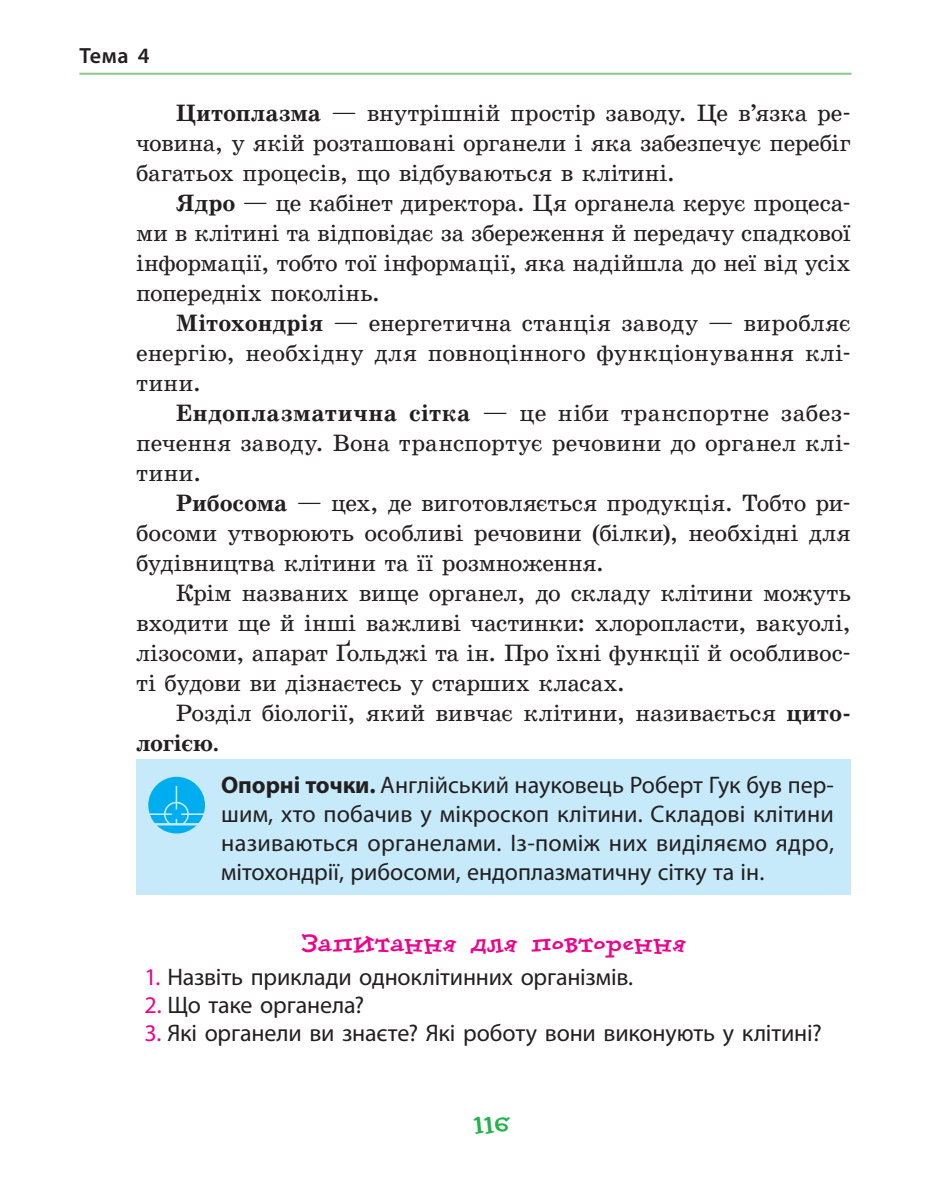
<style>
.page{position:relative;width:936px;height:1191px;background:#fff}
.page>*{position:absolute;margin:0;border:0;box-sizing:border-box;transform-origin:0 0}
.t1{font:28px "Dolores Extra Bold C";color:#23b24b}
.t2{font:26px "Dolores Extra Bold C";color:#ed028c;scale:.9 1}
.t3{font:24px/30px "School Book C";letter-spacing:-.005em;color:#231f20;text-align:justify}
.t4{font:24px/29px "Myriad Pro";letter-spacing:-.005em;color:#231f20;text-align:justify}
.t5{font:600 22px "Myriad Pro";color:#231f20}
.s1{font-weight:700}
.s2{color:#ed028c}
</style>
<div class="page">
<hr style="left:79px;top:73px;width:772px;height:2px;background:#89ca8b">
<div style="left:136px;top:759px;width:714px;height:135px;background:#c6eafa"></div>
<svg style="left:148px;top:777px;width:57px;height:56px"></svg>
<p class="t5" style="left:79px;top:42px;width:72px">Тема 4</p>
<p class="t3" style="left:136px;top:98px;width:716px;text-indent:40px"><span class="s1">Цитоплазма</span> — внутрішній простір заводу. Це в’язка ре&shy;човина, у якій розташовані органели і яка забезпечує перебіг багатьох процесів, що відбуваються в клітині.</p>
<p class="t3" style="left:136px;top:188px;width:716px;text-indent:40px"><span class="s1">Ядро</span> — це кабінет директора. Ця органела керує процеса&shy;ми в клітині та відповідає за збереження й передачу спадкової інформації, тобто тої інформації, яка надійшла до неї від усіх попередніх поколінь.</p>
<p class="t3" style="left:136px;top:308px;width:716px;text-indent:40px"><span class="s1">Мітохондрія</span> — енергетична станція заводу — виробляє енергію, необхідну для повноцінного функціонування клі&shy;тини.</p>
<p class="t3" style="left:136px;top:398px;width:716px;text-indent:40px"><span class="s1">Ендоплазматична сітка</span> — це ніби транспортне забез&shy;печення заводу. Вона транспортує речовини до органел клі&shy;тини.</p>
<p class="t3" style="left:136px;top:488px;width:716px;text-indent:40px"><span class="s1">Рибосома</span> — цех, де виготовляється продукція. Тобто ри&shy;босоми утворюють особливі речовини (білки), необхідні для будівництва клітини та її розмноження.</p>
<p class="t3" style="left:136px;top:578px;width:716px;text-indent:40px">Крім названих вище органел, до складу клітини можуть входити ще й інші важливі частинки: хлоропласти, вакуолі, лізосоми, апарат Ґольджі та ін. Про їхні функції й особливос&shy;ті будови ви дізнаєтесь у старших класах.</p>
<p class="t3" style="left:136px;top:698px;width:716px;text-indent:40px">Розділ біології, який вивчає клітини, називається <span class="s1">цито&shy;логією</span>.</p>
<p class="t4" style="left:221px;top:770px;width:614px"><span class="s1">Опорні точки.</span> Англійський науковець Роберт Гук був пер&shy;шим, хто побачив у мікроскоп клітини. Складові клітини називаються органелами. Із-поміж них виділяємо ядро, мітохондрії, рибосоми, ендоплазматичну сітку та ін.</p>
<p class="t2" style="left:301px;top:927px;width:429px">Запитання для повторення</p>
<p class="t4" style="left:145px;top:962px;width:490px"><span class="s2">1.</span> Назвіть приклади одноклітинних організмів.</p>
<p class="t4" style="left:145px;top:990px;width:221px"><span class="s2">2.</span> Що таке органела?</p>
<p class="t4" style="left:145px;top:1018px;width:678px"><span class="s2">3.</span> Які органели ви знаєте? Які роботу вони виконують у клітині?</p>
<p class="t1" style="left:473px;top:1106px;width:39px">116</p>
</div>
